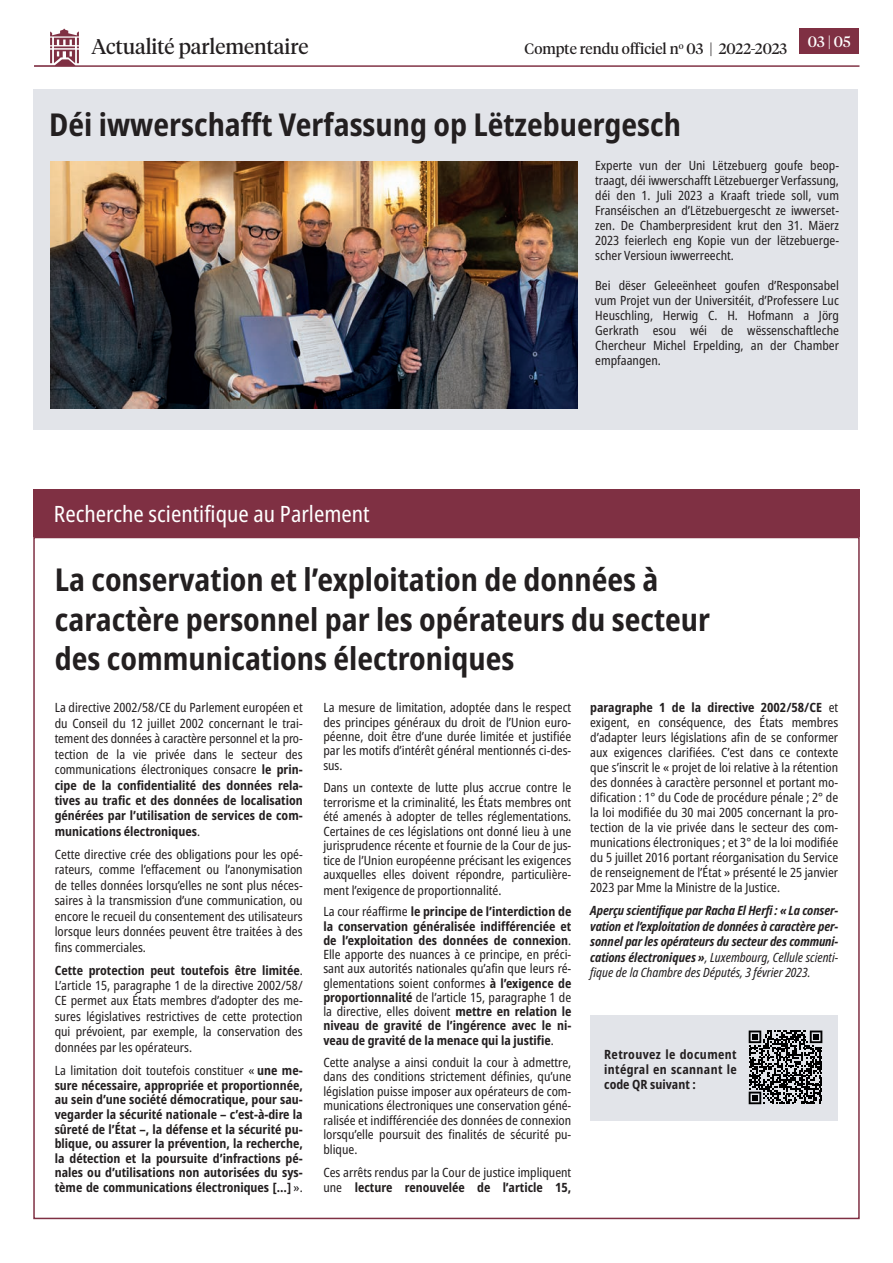
<style>
.page{position:relative;width:893px;height:1263px;background:#fff}
.page>*{position:absolute;margin:0;border:0;box-sizing:border-box;transform-origin:0 0}
.PAGES_INTRO_titre{font:700 condensed 31.5px "Noto Sans";color:#231f20}
.PAGES_INTRO_titre-2{font:condensed 22.5px "Noto Sans";color:#fff}
.t1{font:21px "Tiempos Headline";color:#231f20}
.t2{font:15px "Tiempos Headline";color:#231f20}
.t3{font:15px "Tiempos Headline";color:#fff}
.PAGES_INTRO_texte{font:condensed 12.75px/15px "Noto Sans";color:#231f20;text-align:justify}
.PAGES_INTRO_texte-2{font:700 condensed 12.75px/14.2px "Noto Sans";color:#231f20;text-align:justify}
.t4{font:italic 700 condensed 12.75px/15.5px "Noto Sans";letter-spacing:-.01em;color:#231f20;text-align:justify}
.s1{font-weight:700}
.s2{font-weight:400}
</style>
<div class="page">
<svg style="left:34px;top:29px;width:825px;height:38px"></svg>
<div style="left:590px;top:1015px;width:248px;height:105px;background:#e2e4e9"></div>
<svg style="left:749px;top:1030px;width:73px;height:74px"></svg>
<div style="left:33px;top:89px;width:825px;height:341px;background:#e2e4e9"></div>
<img style="left:51px;top:161px;width:526px;height:247px">
<div style="left:33px;top:489px;width:827px;height:48px;background:#7f3043"></div>
<h3 class="t1" style="left:92px;top:32px;width:218px">Actualité parlementaire</h3>
<p class="t2" style="left:524px;top:39px;width:264px">Compte rendu officiel n<sup>o</sup> 03 | 2022-2023</p>
<p class="t3" style="left:808px;top:32px;width:44px">03 | 05</p>
<p class="PAGES_INTRO_titre" style="left:49px;top:101px;width:633px">Déi iwwerschafft Verfassung op Lëtzebuergesch</p>
<p class="PAGES_INTRO_titre-2" style="left:54px;top:498px;width:317px">Recherche scientifique au Parlement</p>
<p class="PAGES_INTRO_texte" style="left:595px;top:158px;width:245px">Experte vun der Uni Lëtzebuerg goufe beop&shy;traagt, déi iwwerschafft Lëtzebuerger Verfassung, déi den 1. Juli 2023 a Kraaft triede soll, vum Franséischen an d’Lëtzebuergescht ze iwwerset&shy;zen. De Chamberpresident krut den 31. Mäerz 2023 feierlech eng Kopie vun der lëtzebuerge&shy;scher Versioun iwwerreecht.</p>
<p class="PAGES_INTRO_texte" style="left:595px;top:278px;width:245px">Bei dëser Geleeënheet goufen d’Responsabel vum Projet vun der Universitéit, d’Professere Luc Heuschling, Herwig C. H. Hofmann a Jörg Gerkrath esou wéi de wëssenschaftleche Chercheur Michel Erpelding, an der Chamber empfaangen.</p>
<p class="PAGES_INTRO_titre" style="left:55px;top:557px;width:605px">La conservation et l’exploitation de données à</p>
<p class="PAGES_INTRO_titre" style="left:55px;top:596px;width:657px">caractère personnel par les opérateurs du secteur</p>
<p class="PAGES_INTRO_titre" style="left:55px;top:636px;width:461px">des communications électroniques</p>
<p class="PAGES_INTRO_texte" style="left:55px;top:700px;width:249px;line-height:15.5px">La directive 2002/58/CE du Parlement européen et du Conseil du 12 juillet 2002 concernant le trai&shy;tement des données à caractère personnel et la pro&shy;tection de la vie privée dans le secteur des communications électroniques consacre <span class="s1">le prin&shy;cipe de la confidentialité des données rela&shy;tives au trafic et des données de localisation générées par l’utilisation de services de com&shy;munications électroniques</span>.</p>
<p class="PAGES_INTRO_texte" style="left:55px;top:847px;width:249px;line-height:15.5px">Cette directive crée des obligations pour les opé&shy;rateurs, comme l’effacement ou l’anonymisation de telles données lorsqu’elles ne sont plus néces&shy;saires à la transmission d’une communication, ou encore le recueil du consentement des utilisateurs lorsque leurs données peuvent être traitées à des fins commerciales.</p>
<p class="PAGES_INTRO_texte" style="left:55px;top:962px;width:249px;line-height:15.5px"><span class="s1">Cette protection peut toutefois être limitée</span>.<br>L’article 15, paragraphe 1 de la directive 2002/58/ CE permet aux États membres d’adopter des me&shy;sures législatives restrictives de cette protection qui prévoient, par exemple, la conservation des données par les opérateurs.</p>
<p class="PAGES_INTRO_texte-2" style="left:55px;top:1064px;width:249px"><span class="s2">La limitation doit toutefois constituer «</span> une me&shy;sure nécessaire, appropriée et proportionnée, au sein d’une société démocratique, pour sau&shy;vegarder la sécurité nationale – c’est-à-dire la sûreté de l’État –, la défense et la sécurité pu&shy;blique, ou assurer la prévention, la recherche, la détection et la poursuite d’infractions pé&shy;nales ou d’utilisations non autorisées du sys&shy;tème de communications électroniques […] <span class="s2">».</span></p>
<p class="PAGES_INTRO_texte" style="left:323px;top:701px;width:249px;line-height:14.4px">La mesure de limitation, adoptée dans le respect des principes généraux du droit de l’Union euro&shy;péenne, doit être d’une durée limitée et justifiée par les motifs d’intérêt général mentionnés ci-des&shy;sus.</p>
<p class="PAGES_INTRO_texte" style="left:323px;top:780px;width:249px">Dans un contexte de lutte plus accrue contre le terrorisme et la criminalité, les États membres ont été amenés à adopter de telles réglementations.<br>Certaines de ces législations ont donné lieu à une jurisprudence récente et fournie de la Cour de jus&shy;tice de l’Union européenne précisant les exigences auxquelles elles doivent répondre, particulière&shy;ment l’exigence de proportionnalité.</p>
<p class="PAGES_INTRO_texte-2" style="left:323px;top:905px;width:249px"><span class="s2">La cour réaffirme</span> le principe de l’interdiction de la conservation généralisée indifférenciée et de l’exploitation des données de connexion<span class="s2">.<br>Elle apporte des nuances à ce principe, en préci&shy;sant aux autorités nationales qu’afin que leurs ré&shy;glementations soient conformes</span> à l’exigence de proportionnalité <span class="s2">de l’article 15, paragraphe 1 de la directive, elles doivent</span> mettre en relation le niveau de gravité de l’ingérence avec le ni&shy;veau de gravité de la menace qui la justifie<span class="s2">.</span></p>
<p class="PAGES_INTRO_texte" style="left:323px;top:1055px;width:249px;line-height:14.5px">Cette analyse a ainsi conduit la cour à admettre, dans des conditions strictement définies, qu’une législation puisse imposer aux opérateurs de com&shy;munications électroniques une conservation géné&shy;ralisée et indifférenciée des données de connexion lorsqu’elle poursuit des finalités de sécurité pu&shy;blique.</p>
<p class="PAGES_INTRO_texte" style="left:323px;top:1165px;width:249px">Ces arrêts rendus par la Cour de justice impliquent une <span class="s1">lecture renouvelée de l’article 15,</span></p>
<p class="PAGES_INTRO_texte" style="left:590px;top:700px;width:249px"><span class="s1">paragraphe 1 de la directive 2002/58/CE</span> et exigent, en conséquence, des États membres d’adapter leurs législations afin de se conformer aux exigences clarifiées. C’est dans ce contexte que s’inscrit le « projet de loi relative à la rétention des données à caractère personnel et portant mo&shy;dification : 1° du Code de procédure pénale ; 2° de la loi modifiée du 30 mai 2005 concernant la pro&shy;tection de la vie privée dans le secteur des com&shy;munications électroniques ; et 3° de la loi modifiée du 5 juillet 2016 portant réorganisation du Service de renseignement de l’État » présenté le 25 janvier 2023 par Mme la Ministre de la Justice.</p>
<p class="t4" style="left:590px;top:903px;width:249px">Aperçu scientifique par Racha El Herfi : « La conser&shy;vation et l’exploitation de données à caractère per&shy;sonnel par les opérateurs du secteur des communi&shy;cations électroniques »<span class="s2">, Luxembourg, Cellule scienti&shy;fique de la Chambre des Députés, 3 février 2023.</span></p>
<p class="PAGES_INTRO_texte-2" style="left:604px;top:1047px;width:134px;line-height:15px">Retrouvez le document intégral en scannant le code QR suivant :</p>
</div>
